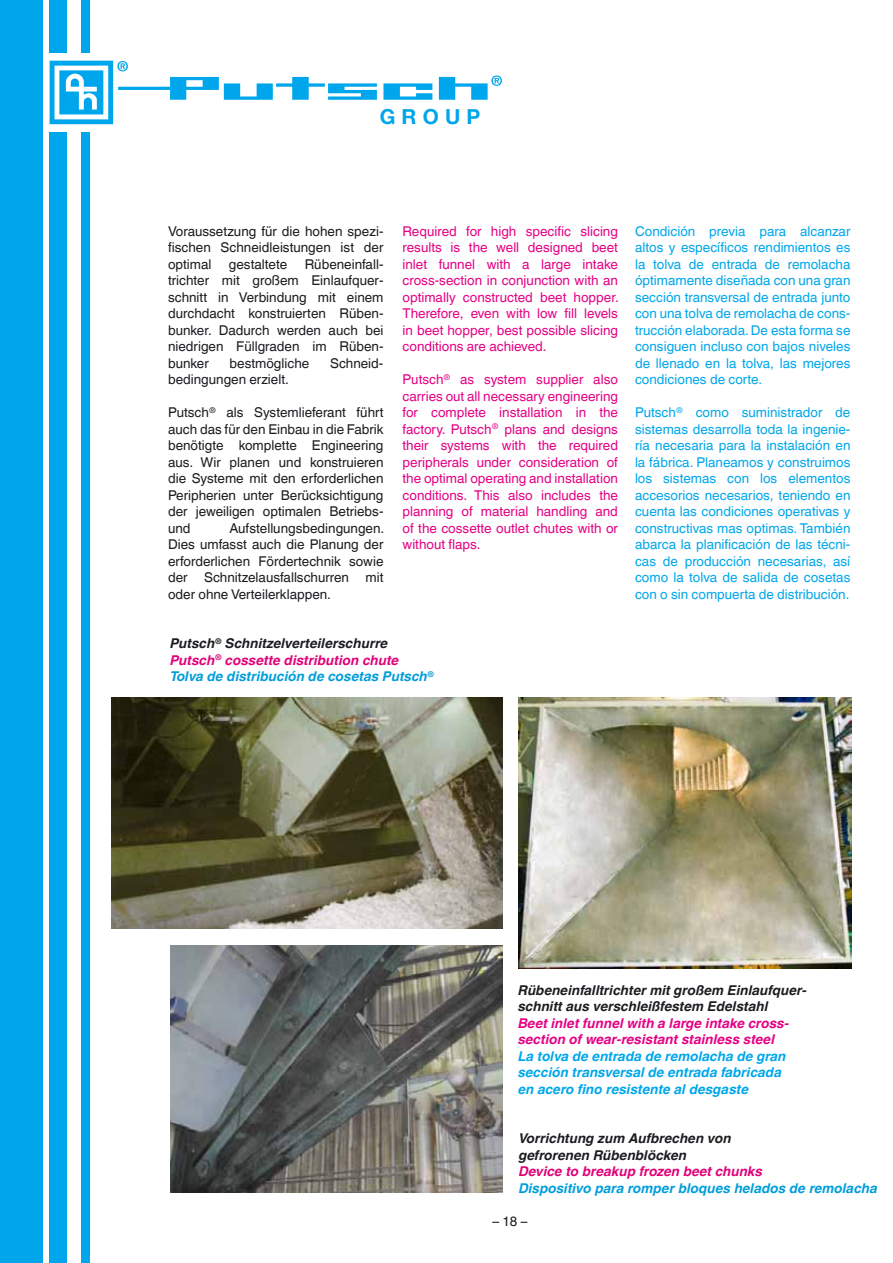
<style>
.page{position:relative;width:893px;height:1263px;background:#fff}
.page>*{position:absolute;margin:0;border:0;box-sizing:border-box;transform-origin:0 0}
.t1{font:700 20.7px "Helvetica Neue";letter-spacing:.3em;color:#00a6eb}
.t2{font:13.5px/16.5px "Helvetica Linotype";color:#00a6eb;text-align:justify}
.t3{font:13.5px/16.5px "Helvetica Linotype";color:#1b1c20;text-align:justify}
.t4{font:13.5px/16.5px "Helvetica Linotype";color:#e50084;text-align:justify}
.t5{font:italic 700 13.5px/16.5px "Helvetica Linotype";color:#009dda}
.t6{font:italic 700 13.5px/16.5px "Helvetica Linotype";color:#1b1c20}
.t7{font:italic 700 13.5px/16.5px "Helvetica Linotype";color:#00a6eb}
.t8{font:italic 700 13.5px/16.5px "Helvetica Linotype";color:#e50084}
.t9{font:italic 700 13.5px "Helvetica Linotype";color:#e10079}
.s1{color:#1b1c20}
.s2{color:#e10079}
</style>
<div class="page">
<div style="left:0;top:0;width:42px;height:1263px;background:#00a6eb"></div>
<div style="left:49px;top:133px;width:17px;height:1130px;background:#00a6eb"></div>
<div style="left:81px;top:133px;width:9px;height:1130px;background:#00a6eb"></div>
<svg style="left:383px;top:83px;width:49px;height:17px"></svg>
<svg style="left:50px;top:61px;width:327px;height:63px"></svg>
<svg style="left:439px;top:75px;width:63px;height:25px"></svg>
<div style="left:49px;top:0;width:18px;height:53px;background:#00a6eb"></div>
<div style="left:81px;top:0;width:9px;height:53px;background:#00a6eb"></div>
<img style="left:518px;top:698px;width:333px;height:270px">
<img style="left:112px;top:698px;width:390px;height:231px">
<img style="left:170px;top:945px;width:332px;height:248px">
<h1 class="t1" style="left:380px;top:104px;width:102px">GROUP</h1>
<p class="t3" style="left:168px;top:223px;width:217px">Voraussetzung für die hohen spezi&shy;fischen Schneidleistungen ist der optimal</p>
<p class="t3" style="left:168px;top:256px;width:217px;text-indent:137px">Rübeneinfall&shy;trichter mit großem Einlaufquer&shy;schnitt in Verbindung mit einem durchdacht konstruierten Rüben&shy;bunker. Dadurch werden auch bei niedrigen Füllgraden im Rüben&shy;bunker</p>
<p class="t3" style="left:229px;top:256px;width:60px">gestaltete</p>
<p class="t3" style="left:230px;top:355px;width:81px">bestmögliche</p>
<p class="t3" style="left:330px;top:355px;width:54px">Schneid-</p>
<p class="t3" style="left:168px;top:371px;width:122px">bedingungen erzielt.</p>
<p class="t3" style="left:168px;top:404px;width:217px">Putsch<sup>®</sup> als Systemlieferant führt auch das für den Einbau in die Fabrik benötigte komplette Engineering aus. Wir planen und konstruieren die Systeme mit den erforderlichen Peripherien unter Berücksichtigung der jeweiligen optimalen Betriebs&shy;und</p>
<p class="t3" style="left:168px;top:520px;width:218px;text-indent:61px">Aufstellungsbedingungen.<br>Dies umfasst auch die Planung der erforderlichen Fördertechnik sowie der Schnitzelausfallschurren mit oder ohne Verteilerklappen.</p>
<p class="t4" style="left:403px;top:223px;width:218px">Required for high specific slicing results is the well designed beet inlet funnel with a large intake cross-section in conjunction with an optimally constructed beet hopper.<br>Therefore, even with low fill levels in beet hopper, best possible slicing conditions are achieved.</p>
<p class="t4" style="left:403px;top:371px;width:217px">Putsch<sup>®</sup> as system supplier also carries out all necessary engineering for complete installation in the factory. Putsch<sup>®</sup> plans and designs their systems with the required peripherals under consideration of the optimal operating and installation conditions. This also includes the planning of material handling and of the cossette outlet chutes with or without flaps.</p>
<p class="t5" style="left:170px;top:635px;width:266px"><span class="s1">Putsch</span><sup>®</sup> <span class="s1">Schnitzelverteilerschurre<br></span><span class="s2">Putsch</span><sup>®</sup> <span class="s2">cossette distribution chute<br></span>Tolva de distribución de cosetas Putsch<sup>®</sup></p>
<p class="t2" style="left:635px;top:223px;width:217px">Condición previa para alcanzar altos y específicos rendimientos es la tolva de entrada de remolacha óptimamente diseñada con una gran sección transversal de entrada junto con una tolva de remolacha de cons&shy;trucción elaborada. De esta forma se consiguen incluso con bajos niveles de llenado en la tolva, las mejores condiciones de corte.</p>
<p class="t2" style="left:635px;top:404px;width:217px">Putsch<sup>®</sup> como suministrador de sistemas desarrolla toda la ingenie&shy;ría necesaria para la instalación en la fábrica. Planeamos y construimos los sistemas con los elementos accesorios necesarios, teniendo en cuenta las condiciones operativas y constructivas mas optimas. También abarca la planificación de las técni&shy;cas de producción necesarias, así como la tolva de salida de cosetas con o sin compuerta de distribución.</p>
<p class="t6" style="left:518px;top:982px;width:290px">Rübeneinfalltrichter mit großem Einlaufquer&shy;schnitt aus verschleißfestem Edelstahl</p>
<p class="t8" style="left:518px;top:1015px;width:272px">Beet inlet funnel with a large intake cross&shy;section of wear-resistant stainless steel</p>
<p class="t7" style="left:518px;top:1048px;width:270px">La tolva de entrada de remolacha de gran sección transversal de entrada fabricada en acero fino resistente al desgaste</p>
<p class="t6" style="left:519px;top:1130px;width:214px">Vorrichtung zum Aufbrechen von gefrorenen Rübenblöcken</p>
<p class="t9" style="left:519px;top:1163px;width:245px">Device to breakup frozen beet chunks</p>
<p class="t5" style="left:519px;top:1180px;width:360px">Dispositivo para romper bloques helados de remolacha</p>
<p class="t3" style="left:492px;top:1213px;width:37px">– 18 –</p>
</div>
